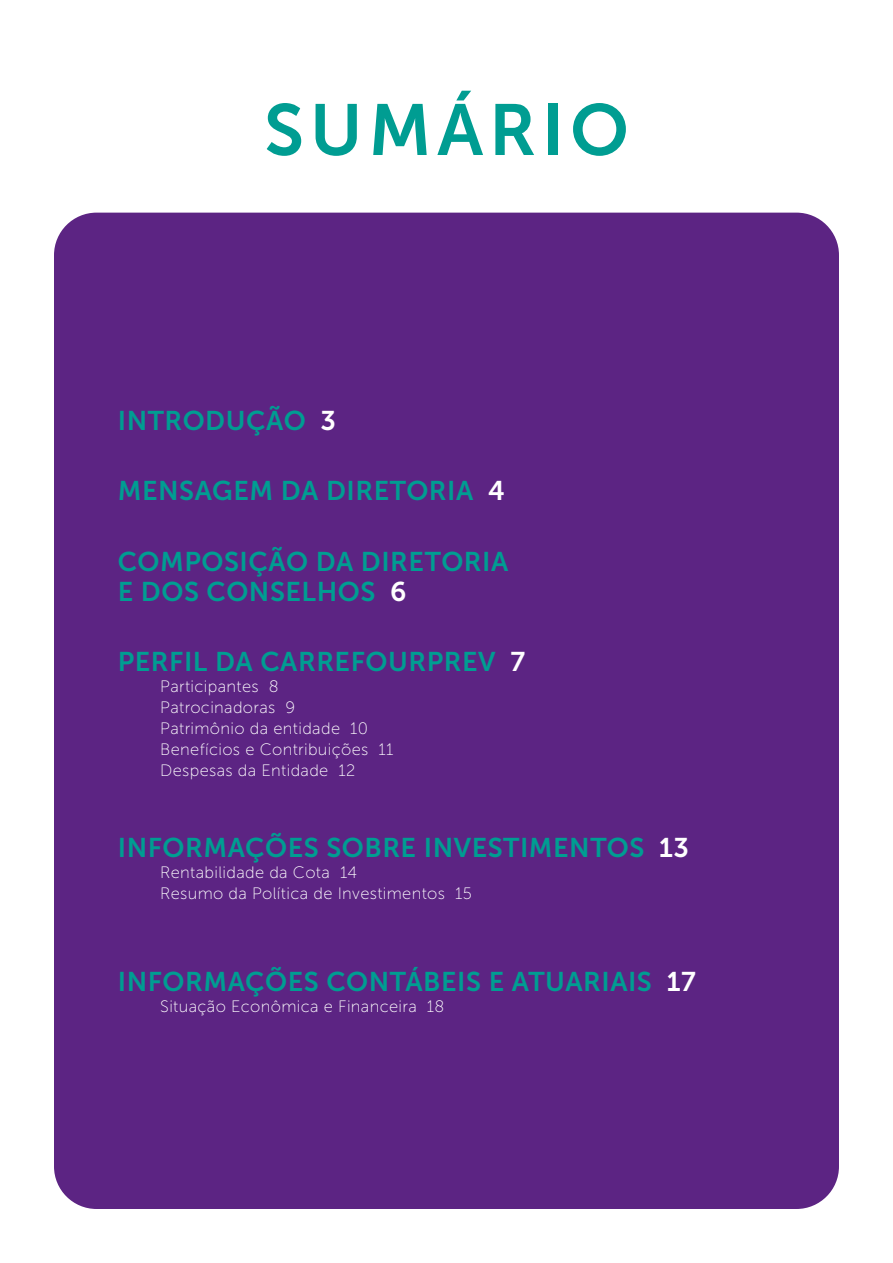
<style>
.page{position:relative;width:893px;height:1263px;background:#fff}
.page>*{position:absolute;margin:0;border:0;box-sizing:border-box;transform-origin:0 0}
.t1{font:72px "Museo Sans 700";letter-spacing:.08em;color:#009d92}
.t2{font:27px/30px "Museo Sans 700";letter-spacing:.02em;color:#009d92}
.t3{font:16.5px/21px "Museo Sans 100";letter-spacing:.02em;color:#fff}
.s1{color:#fff}
</style>
<div class="page">
<div style="left:54px;top:213px;width:785px;height:996px;background:#5c2483;border-radius:43px"></div>
<h1 class="t1" style="left:264px;top:90px;width:366px">SUMÁRIO</h1>
<h2 class="t2" style="left:118px;top:406px;width:220px">INTRODUÇÃO <span class="s1">3</span></h2>
<h2 class="t2" style="left:118px;top:476px;width:389px">MENSAGEM DA DIRETORIA <span class="s1">4</span></h2>
<h2 class="t2" style="left:118px;top:546px;width:392px">COMPOSIÇÃO DA DIRETORIA<br>E DOS CONSELHOS <span class="s1">6</span></h2>
<h2 class="t2" style="left:118px;top:647px;width:409px">PERFIL DA CARREFOURPREV <span class="s1">7</span></h2>
<p class="t3" style="left:160px;top:676px;width:235px">Participantes 8<br>Patrocinadoras 9<br>Patrimônio da entidade 10<br>Benefícios e Contribuições 11<br>Despesas da Entidade 12</p>
<h2 class="t2" style="left:118px;top:833px;width:573px">INFORMAÇÕES SOBRE INVESTIMENTOS <span class="s1">13</span></h2>
<p class="t3" style="left:160px;top:862px;width:313px">Rentabilidade da Cota 14<br>Resumo da Política de Investimentos 15</p>
<h2 class="t2" style="left:118px;top:966px;width:579px">INFORMAÇÕES CONTÁBEIS E ATUARIAIS <span class="s1">17</span></h2>
<p class="t3" style="left:160px;top:996px;width:286px">Situação Econômica e Financeira 18</p>
</div>
